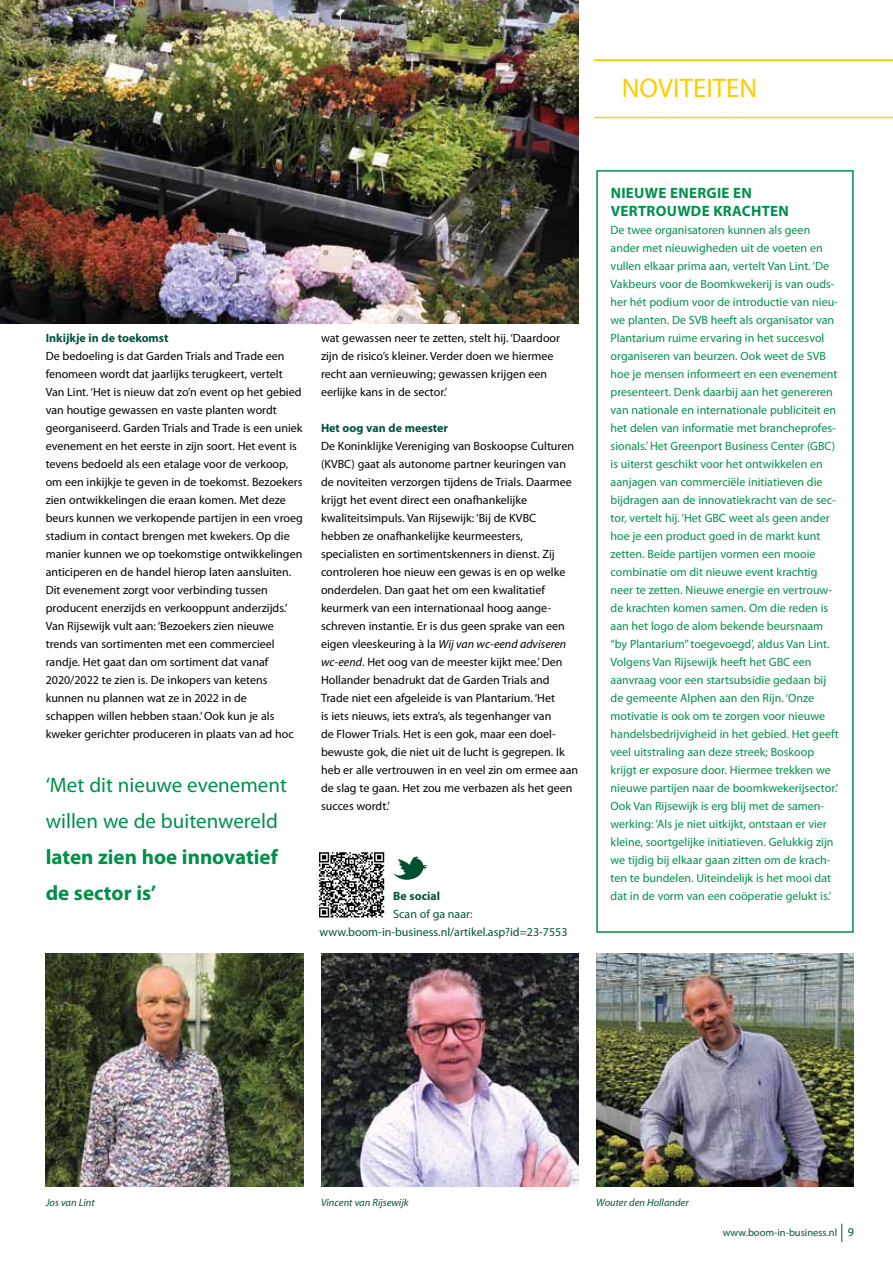
<style>
.page{position:relative;width:893px;height:1263px;background:#fff}
.page>*{position:absolute;margin:0;border:0;box-sizing:border-box;transform-origin:0 0}
.t1{font:27px "Myriad Pro";color:#fc0}
.t2{font:21px/36px "Myriad Pro";color:#00904a}
.t3{font:700 21px/36px "Myriad Pro";color:#00904a}
.t4{font:700 15px/18px "Myriad Pro";letter-spacing:.02em;color:#00904a;text-align:right}
.t5{font:12px/18px "Myriad Pro";color:#000}
.t6{font:12px/18px "Myriad Pro";color:#00904a}
.t7{font:12px/18px "Myriad Pro";color:#00533d}
.t8{font:700 12px "Myriad Pro";color:#00533d}
.t9{font:italic 10.5px "Myriad Pro";color:#00533d}
.t10{font:10.5px "Myriad Pro";color:#00533d}
.s1{font-style:italic}
.s2{font-size:12px}
</style>
<div class="page">
<svg style="left:841px;top:1223px;width:1px;height:19px"></svg>
<div style="left:596px;top:170px;width:258px;height:763px;border:2px solid #00904a"></div>
<img style="left:0;top:0;width:578px;height:323px">
<img style="left:46px;top:953px;width:257px;height:233px">
<img style="left:321px;top:953px;width:257px;height:233px">
<img style="left:596px;top:953px;width:258px;height:233px">
<svg style="left:319px;top:852px;width:65px;height:65px"></svg>
<svg style="left:393px;top:856px;width:34px;height:24px"></svg>
<hr style="left:594px;top:117px;width:299px;height:1px;background:#fc0">
<hr style="left:594px;top:60px;width:299px;height:1px;background:#fc0">
<h1 class="t1" style="left:622px;top:71px;width:137px">NOVITEITEN</h1>
<p class="t8" style="left:46px;top:330px;width:124px">Inkijkje in de toekomst</p>
<p class="t5" style="left:46px;top:347px;width:259px">De bedoeling is dat Garden Trials and Trade een fenomeen wordt dat jaarlijks terugkeert, vertelt Van Lint. ‘Het is nieuw dat zo’n event op het gebied van houtige gewassen en vaste planten wordt georganiseerd. Garden Trials and Trade is een uniek evenement en het eerste in zijn soort. Het event is tevens bedoeld als een etalage voor de verkoop, om een inkijkje te geven in de toekomst. Bezoekers zien ontwikkelingen die eraan komen. Met deze beurs kunnen we verkopende partijen in een vroeg stadium in contact brengen met kwekers. Op die manier kunnen we op toekomstige ontwikkelingen anticiperen en de handel hierop laten aansluiten.<br>Dit evenement zorgt voor verbinding tussen producent enerzijds en verkooppunt anderzijds.’ Van Rijsewijk vult aan: ‘Bezoekers zien nieuwe trends van sortimenten met een commercieel randje. Het gaat dan om sortiment dat vanaf 2020/2022 te zien is. De inkopers van ketens kunnen nu plannen wat ze in 2022 in de<br>schappen willen hebben staan.’ Ook kun je als kweker gerichter produceren in plaats van ad hoc</p>
<h2 class="t2" style="left:46px;top:767px;width:243px">‘Met dit nieuwe evenement willen we de buitenwereld</h2>
<h2 class="t3" style="left:46px;top:838px;width:234px">laten zien hoe innovatief de sector is’</h2>
<p class="t5" style="left:321px;top:329px;width:241px">wat gewassen neer te zetten, stelt hij. ‘Daardoor zijn de risico’s kleiner. Verder doen we hiermee recht aan vernieuwing; gewassen krijgen een eerlijke kans in de sector.’</p>
<p class="t8" style="left:321px;top:420px;width:129px">Het oog van de meester</p>
<p class="t5" style="left:321px;top:437px;width:259px">De Koninklijke Vereniging van Boskoopse Culturen (KVBC) gaat als autonome partner keuringen van de noviteiten verzorgen tijdens de Trials. Daarmee krijgt het event direct een onafhankelijke kwaliteitsimpuls. Van Rijsewijk: ‘Bij de KVBC<br>hebben ze onafhankelijke keurmeesters, specialisten en sortimentskenners in dienst. Zij controleren hoe nieuw een gewas is en op welke onderdelen. Dan gaat het om een kwalitatief keurmerk van een internationaal hoog aange&shy;schreven instantie. Er is dus geen sprake van een eigen vleeskeuring à la <span class="s1">Wij van wc-eend adviseren wc-eend</span>. Het oog van de meester kijkt mee.’ Den Hollander benadrukt dat de Garden Trials and Trade niet een afgeleide is van Plantarium. ‘Het<br>is iets nieuws, iets extra’s, als tegenhanger van<br>de Flower Trials. Het is een gok, maar een doel&shy;bewuste gok, die niet uit de lucht is gegrepen. Ik heb er alle vertrouwen in en veel zin om ermee aan de slag te gaan. Het zou me verbazen als het geen succes wordt.’</p>
<p class="t8" style="left:393px;top:888px;width:48px">Be social</p>
<p class="t7" style="left:319px;top:905px;width:249px;text-indent:74px">Scan of ga naar: www.boom-in-business.nl/artikel.asp?id=23-7553</p>
<p class="t4" style="left:611px;top:183px;width:69px">Nieuwe ene</p>
<p class="t4" style="left:697px;top:183px;width:18px">rgie</p>
<p class="t4" style="left:611px;top:183px;width:132px">en<br>vertrouwde krachten</p>
<p class="t6" style="left:611px;top:221px;width:230px">De twee organisatoren kunnen als geen ander met nieuwigheden uit de voeten en vullen elkaar prima aan, vertelt Van Lint. ‘De Vakbeurs voor de Boomkwekerij is van ouds&shy;her hét podium voor de introductie van nieu&shy;we planten. De SVB heeft als organisator van Plantarium ruime ervaring in het succesvol organiseren van beurzen. Ook weet de SVB hoe je mensen informeert en een evenement presenteert. Denk daarbij aan het genereren van nationale en internationale publiciteit en het delen van informatie met brancheprofes&shy;sionals.’ Het Greenport Business Center (GBC) is uiterst geschikt voor het ontwikkelen en aanjagen van commerciële initiatieven die bijdragen aan de innovatiekracht van de sec&shy;tor, vertelt hij. ‘Het GBC weet als geen ander hoe je een product goed in de markt kunt zetten. Beide partijen vormen een mooie combinatie om dit nieuwe event krachtig neer te zetten. Nieuwe energie en vertrouw&shy;de krachten komen samen. Om die reden is aan het logo de alom bekende beursnaam “by Plantarium” toegevoegd’, aldus Van Lint.<br>Volgens Van Rijsewijk heeft het GBC een aanvraag voor een startsubsidie gedaan bij de gemeente Alphen aan den Rijn. ‘Onze motivatie is ook om te zorgen voor nieuwe handelsbedrijvigheid in het gebied. Het geeft veel uitstraling aan deze streek; Boskoop krijgt er exposure door. Hiermee trekken we nieuwe partijen naar de boomkwekerijsector.’ Ook Van Rijsewijk is erg blij met de samen&shy;werking: ‘Als je niet uitkijkt, ontstaan er vier kleine, soortgelijke initiatieven. Gelukkig zijn we tijdig bij elkaar gaan zitten om de krach&shy;ten te bundelen. Uiteindelijk is het mooi dat dat in de vorm van een coöperatie gelukt is.’</p>
<p class="t9" style="left:46px;top:1196px;width:51px">Jos van Lint</p>
<p class="t9" style="left:321px;top:1196px;width:89px">Vincent van Rijsewijk</p>
<p class="t9" style="left:596px;top:1196px;width:94px">Wouter den Hollander</p>
<p class="t10" style="left:723px;top:1226px;width:133px">www.boom-in-business.nl <span class="s2">9</span></p>
</div>
